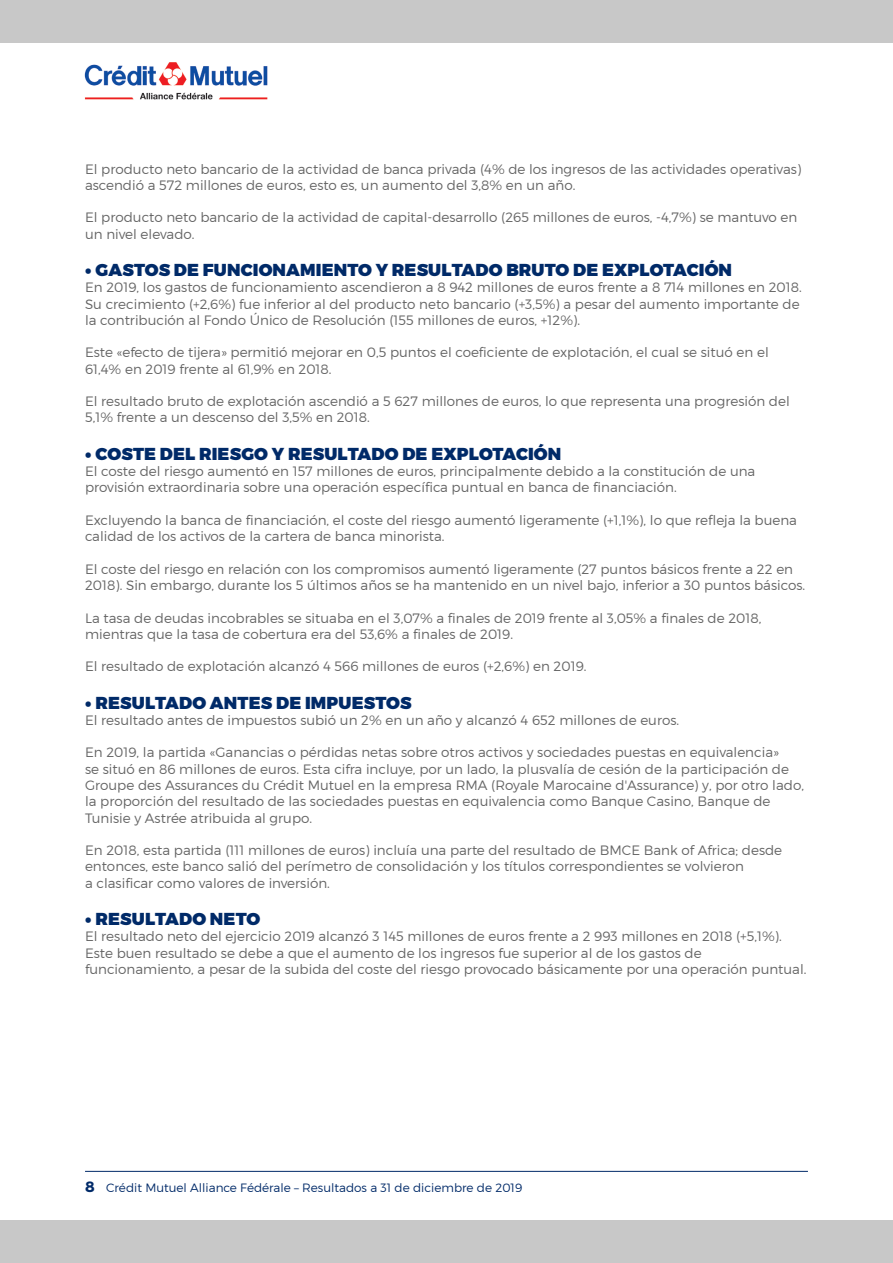
<style>
.page{position:relative;width:893px;height:1263px;background:#fff}
.page>*{position:absolute;margin:0;border:0;box-sizing:border-box;transform-origin:0 0}
.INTERTITEE_NIVO_2{font:900 17.25px "Montserrat";letter-spacing:.01em;color:#002a68}
.BODY_OK{font:300 13.5px/16.2px "Montserrat";color:#646464}
.t1{font:300 12px "Montserrat";color:#002a68}
.s1{font-weight:700;font-size:15px}
</style>
<div class="page">
<hr style="left:85px;top:1171px;width:723px;height:1px;background:#002a68">
<div style="left:0;top:0;width:893px;height:43px;background:#c8c8c8"></div>
<div style="left:0;top:1220px;width:893px;height:43px;background:#c8c8c8"></div>
<img style="left:84px;top:62px;width:183px;height:38px">
<p class="BODY_OK" style="left:85px;top:160px;width:718px">El producto neto bancario de la actividad de banca privada (4% de los ingresos de las actividades operativas) ascendió a 572 millones de euros, esto es, un aumento del 3,8% en un año.</p>
<p class="BODY_OK" style="left:85px;top:209px;width:714px">El producto neto bancario de la actividad de capital-desarrollo (265 millones de euros, -4,7%) se mantuvo en un nivel elevado.</p>
<p class="INTERTITEE_NIVO_2" style="left:85px;top:259px;width:649px">• GASTOS DE FUNCIONAMIENTO Y RESULTADO BRUTO DE EXPLOTACIÓN</p>
<p class="BODY_OK" style="left:85px;top:279px;width:718px">En 2019, los gastos de funcionamiento ascendieron a 8 942 millones de euros frente a 8 714 millones en 2018.<br>Su crecimiento (+2,6%) fue inferior al del producto neto bancario (+3,5%) a pesar del aumento importante de la contribución al Fondo Único de Resolución (155 millones de euros, +12%).</p>
<p class="BODY_OK" style="left:85px;top:344px;width:685px">Este «efecto de tijera» permitió mejorar en 0,5 puntos el coeficiente de explotación, el cual se situó en el<br>61,4% en 2019 frente al 61,9% en 2018.</p>
<p class="BODY_OK" style="left:85px;top:393px;width:706px">El resultado bruto de explotación ascendió a 5 627 millones de euros, lo que representa una progresión del<br>5,1% frente a un descenso del 3,5% en 2018.</p>
<p class="INTERTITEE_NIVO_2" style="left:85px;top:443px;width:478px">• COSTE DEL RIESGO Y RESULTADO DE EXPLOTACIÓN</p>
<p class="BODY_OK" style="left:85px;top:463px;width:672px">El coste del riesgo aumentó en 157 millones de euros, principalmente debido a la constitución de una</p>
<p class="BODY_OK" style="left:85px;top:479px;width:593px">provisión extraordinaria sobre una operación específica puntual en banca de financiación.</p>
<p class="BODY_OK" style="left:85px;top:512px;width:713px">Excluyendo la banca de financiación, el coste del riesgo aumentó ligeramente (+1,1%), lo que refleja la buena calidad de los activos de la cartera de banca minorista.</p>
<p class="BODY_OK" style="left:85px;top:560px;width:722px">El coste del riesgo en relación con los compromisos aumentó ligeramente (27 puntos básicos frente a 22 en<br>2018). Sin embargo, durante los 5 últimos años se ha mantenido en un nivel bajo, inferior a 30 puntos básicos.</p>
<p class="BODY_OK" style="left:85px;top:609px;width:678px">La tasa de deudas incobrables se situaba en el 3,07% a finales de 2019 frente al 3,05% a finales de 2018,</p>
<p class="BODY_OK" style="left:85px;top:626px;width:430px">mientras que la tasa de cobertura era del 53,6% a finales de 2019.</p>
<p class="BODY_OK" style="left:85px;top:658px;width:503px">El resultado de explotación alcanzó 4 566 millones de euros (+2,6%) en 2019.</p>
<p class="INTERTITEE_NIVO_2" style="left:85px;top:692px;width:328px">• RESULTADO ANTES DE IMPUESTOS</p>
<p class="BODY_OK" style="left:85px;top:712px;width:596px">El resultado antes de impuestos subió un 2% en un año y alcanzó 4 652 millones de euros.</p>
<p class="BODY_OK" style="left:85px;top:744px;width:720px">En 2019, la partida «Ganancias o pérdidas netas sobre otros activos y sociedades puestas en equivalencia»<br>se situó en 86 millones de euros. Esta cifra incluye, por un lado, la plusvalía de cesión de la participación de Groupe des Assurances du Crédit Mutuel en la empresa RMA (Royale Marocaine d'Assurance) y, por otro lado, la proporción del resultado de las sociedades puestas en equivalencia como Banque Casino, Banque de</p>
<p class="BODY_OK" style="left:85px;top:809px;width:229px">Tunisie y Astrée atribuida al grupo.</p>
<p class="BODY_OK" style="left:85px;top:842px;width:699px">En 2018, esta partida (111 millones de euros) incluía una parte del resultado de BMCE Bank of Africa; desde</p>
<p class="BODY_OK" style="left:85px;top:858px;width:660px">entonces, este banco salió del perímetro de consolidación y los títulos correspondientes se volvieron</p>
<p class="BODY_OK" style="left:85px;top:874px;width:246px">a clasificar como valores de inversión.</p>
<p class="INTERTITEE_NIVO_2" style="left:85px;top:908px;width:177px">• RESULTADO NETO</p>
<p class="BODY_OK" style="left:85px;top:928px;width:723px">El resultado neto del ejercicio 2019 alcanzó 3 145 millones de euros frente a 2 993 millones en 2018 (+5,1%).<br>Este buen resultado se debe a que el aumento de los ingresos fue superior al de los gastos de funcionamiento, a pesar de la subida del coste del riesgo provocado básicamente por una operación puntual.</p>
<p class="t1" style="left:85px;top:1181px;width:439px"><span class="s1">8</span> Crédit Mutuel Alliance Fédérale – Resultados a 31 de diciembre de 2019</p>
</div>
